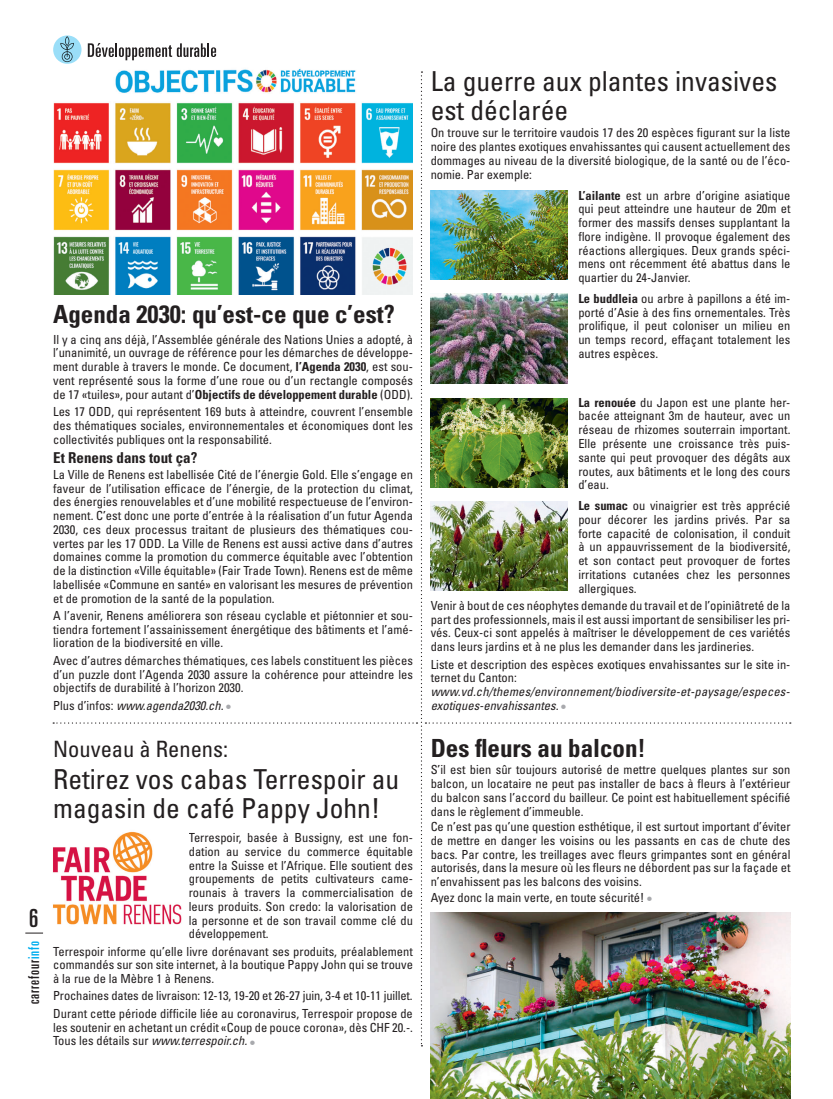
<style>
.page{position:relative;width:833px;height:1099px;background:#fff}
.page>*{position:absolute;margin:0;border:0;box-sizing:border-box;transform-origin:0 0}
.CIR_Base{font:condensed 27.5px/28.8px "Univers LT Std";color:#231f20}
.CIR_Base-2{font:700 condensed 25px "Univers LT Std";color:#231f20}
.t1{font:ultra-condensed 25px "Univers LT Std";color:#231f20}
.CIR_Base-3{font:condensed 22.5px "Univers LT Std";color:#231f20}
.CIR_Base-4{font:700 condensed 15px "Univers LT Std";color:#231f20}
.t2{font:ultra-condensed 15px "Univers LT Std";letter-spacing:.06em;color:#231f20}
.CIR_Base-5{font:condensed 12.5px/13.8px "Univers LT Std";color:#231f20;text-align:justify}
.CIR_Base-6{font:italic condensed 12.5px "Univers LT Std";letter-spacing:.015em;color:#231f20}
.s1{color:#00aeef}
.s2{font-weight:700}
.s3{font-style:normal}
.s4{font-style:normal;font-size:14.38px;color:#a8a9ad}
.s5{font-style:italic}
.s6{font-size:14.38px;color:#a8a9ad}
</style>
<div class="page">
<svg style="left:53px;top:35px;width:28px;height:29px"></svg>
<svg style="left:88px;top:43px;width:128px;height:17px"></svg>
<svg style="left:60px;top:36px;width:14px;height:26px"></svg>
<img style="left:53px;top:68px;width:360px;height:226px">
<img style="left:53px;top:831px;width:129px;height:94px">
<img style="left:431px;top:190px;width:137px;height:90px">
<img style="left:431px;top:294px;width:137px;height:89px">
<img style="left:431px;top:398px;width:137px;height:89px">
<img style="left:431px;top:501px;width:137px;height:89px">
<img style="left:431px;top:912px;width:359px;height:186px">
<svg style="left:25px;top:932px;width:18px;height:1px"></svg>
<p class="t1" style="left:29px;top:904px;width:11px">6</p>
<p class="t2" style="left:25px;top:1004px;width:65px;rotate:-90deg">carrefour<span class="s1">info</span></p>
<p class="CIR_Base-2" style="left:53px;top:298px;width:343px">Agenda 2030: qu’est-ce que c’est?</p>
<p class="CIR_Base-5" style="left:53px;top:332px;width:361px">Il y a cinq ans déjà, l’Assemblée générale des Nations Unies a adopté, à l’unanimité, un ouvrage de référence pour les démarches de développe&shy;ment durable à travers le monde. Ce document, <span class="s2">l’Agenda 2030</span>, est sou&shy;vent représenté sous la forme d’une roue ou d’un rectangle composés de 17 «tuiles», pour autant d’<span class="s2">Objectifs de développement durable</span> (ODD).</p>
<p class="CIR_Base-5" style="left:53px;top:404px;width:361px">Les 17 ODD, qui représentent 169 buts à atteindre, couvrent l’ensemble des thématiques sociales, environnementales et économiques dont les collectivités publiques ont la responsabilité.</p>
<p class="CIR_Base-4" style="left:53px;top:449px;width:146px">Et Renens dans tout ça?</p>
<p class="CIR_Base-5" style="left:53px;top:467px;width:361px">La Ville de Renens est labellisée Cité de l’énergie Gold. Elle s’engage en faveur de l’utilisation efficace de l’énergie, de la protection du climat, des énergies renouvelables et d’une mobilité respectueuse de l’environ&shy;nement. C’est donc une porte d’entrée à la réalisation d’un futur Agenda 2030, ces deux processus traitant de plusieurs des thématiques cou&shy;vertes par les 17 ODD. La Ville de Renens est aussi active dans d’autres domaines comme la promotion du commerce équitable avec l’obtention de la distinction «Ville équitable» (Fair Trade Town). Renens est de même labellisée «Commune en santé» en valorisant les mesures de prévention et de promotion de la santé de la population.</p>
<p class="CIR_Base-5" style="left:53px;top:608px;width:361px">A l’avenir, Renens améliorera son réseau cyclable et piétonnier et sou&shy;tiendra fortement l’assainissement énergétique des bâtiments et l’amé&shy;lioration de la biodiversité en ville.</p>
<p class="CIR_Base-5" style="left:53px;top:653px;width:361px">Avec d’autres démarches thématiques, ces labels constituent les pièces d’un puzzle dont l’Agenda 2030 assure la cohérence pour atteindre les objectifs de durabilité à l’horizon 2030.</p>
<p class="CIR_Base-6" style="left:53px;top:697px;width:179px"><span class="s3">Plus d’infos:</span> www.agenda2030.ch. <span class="s4">•</span></p>
<p class="CIR_Base-3" style="left:53px;top:734px;width:176px">Nouveau à Renens:</p>
<p class="CIR_Base" style="left:53px;top:764px;width:348px">Retirez vos cabas Terrespoir au</p>
<p class="CIR_Base" style="left:53px;top:793px;width:328px">magasin de café Pappy John!</p>
<p class="CIR_Base-5" style="left:189px;top:830px;width:226px">Terrespoir, basée à Bussigny, est une fon&shy;dation au service du commerce équitable entre la Suisse et l’Afrique. Elle soutient des groupements de petits cultivateurs came&shy;rounais à travers la commercialisation de leurs produits. Son credo: la valorisation de la personne et de son travail comme clé du développement.</p>
<p class="CIR_Base-5" style="left:53px;top:944px;width:361px">Terrespoir informe qu’elle livre dorénavant ses produits, préalablement commandés sur son site internet, à la boutique Pappy John qui se trouve à la rue de la Mèbre 1 à Renens.</p>
<p class="CIR_Base-5" style="left:53px;top:988px;width:361px">Prochaines dates de livraison: 12-13, 19-20 et 26-27 juin, 3-4 et 10-11 juillet.</p>
<p class="CIR_Base-5" style="left:53px;top:1006px;width:361px">Durant cette période difficile liée au coronavirus, Terrespoir propose de les soutenir en achetant un crédit «Coup de pouce corona», dès CHF 20.-.<br>Tous les détails sur <span class="s5">www.terrespoir.ch.</span> <span class="s6">•</span></p>
<p class="CIR_Base" style="left:431px;top:67px;width:348px">La guerre aux plantes invasives est déclarée</p>
<p class="CIR_Base-5" style="left:431px;top:126px;width:361px">On trouve sur le territoire vaudois 17 des 20 espèces figurant sur la liste noire des plantes exotiques envahissantes qui causent actuellement des dommages au niveau de la diversité biologique, de la santé ou de l’éco&shy;nomie. Par exemple:</p>
<p class="CIR_Base-5" style="left:578px;top:188px;width:214px"><span class="s2">L’ailante</span> est un arbre d’origine asiatique qui peut atteindre une hauteur de 20m et former des massifs denses supplantant la flore indigène. Il provoque également des réactions allergiques. Deux grands spéci&shy;mens ont récemment été abattus dans le quartier du 24-Janvier.</p>
<p class="CIR_Base-5" style="left:578px;top:291px;width:214px"><span class="s2">Le buddleia</span> ou arbre à papillons a été im&shy;porté d’Asie à des fins ornementales. Très prolifique, il peut coloniser un milieu en un temps record, effaçant totalement les autres espèces.</p>
<p class="CIR_Base-5" style="left:578px;top:395px;width:214px"><span class="s2">La renouée</span> du Japon est une plante her&shy;bacée atteignant 3m de hauteur, avec un réseau de rhizomes souterrain important.<br>Elle présente une croissance très puis&shy;sante qui peut provoquer des dégâts aux routes, aux bâtiments et le long des cours d’eau.</p>
<p class="CIR_Base-5" style="left:578px;top:498px;width:214px"><span class="s2">Le sumac</span> ou vinaigrier est très apprécié pour décorer les jardins privés. Par sa forte capacité de colonisation, il conduit à un appauvrissement de la biodiversité, et son contact peut provoquer de fortes irritations cutanées chez les personnes allergiques.</p>
<p class="CIR_Base-5" style="left:431px;top:598px;width:361px">Venir à bout de ces néophytes demande du travail et de l’opiniâtreté de la part des professionnels, mais il est aussi important de sensibiliser les pri&shy;vés. Ceux-ci sont appelés à maîtriser le développement de ces variétés dans leurs jardins et à ne plus les demander dans les jardineries.</p>
<p class="CIR_Base-5" style="left:431px;top:657px;width:361px">Liste et description des espèces exotiques envahissantes sur le site in&shy;ternet du Canton:</p>
<p class="CIR_Base-6" style="left:431px;top:683px;width:361px">www.vd.ch/themes/environnement/biodiversite-et-paysage/especes-</p>
<p class="CIR_Base-6" style="left:431px;top:697px;width:137px">exotiques-envahissantes. <span class="s4">•</span></p>
<p class="CIR_Base-2" style="left:431px;top:732px;width:217px">Des fleurs au balcon!</p>
<p class="CIR_Base-5" style="left:431px;top:762px;width:361px">S’il est bien sûr toujours autorisé de mettre quelques plantes sur son balcon, un locataire ne peut pas installer de bacs à fleurs à l’extérieur du balcon sans l’accord du bailleur. Ce point est habituellement spécifié dans le règlement d’immeuble.</p>
<p class="CIR_Base-5" style="left:431px;top:819px;width:361px">Ce n’est pas qu’une question esthétique, il est surtout important d’éviter de mettre en danger les voisins ou les passants en cas de chute des bacs. Par contre, les treillages avec fleurs grimpantes sont en général autorisés, dans la mesure où les fleurs ne débordent pas sur la façade et n’envahissent pas les balcons des voisins.</p>
<p class="CIR_Base-5" style="left:431px;top:890px;width:223px">Ayez donc la main verte, en toute sécurité! <span class="s6">•</span></p>
</div>
